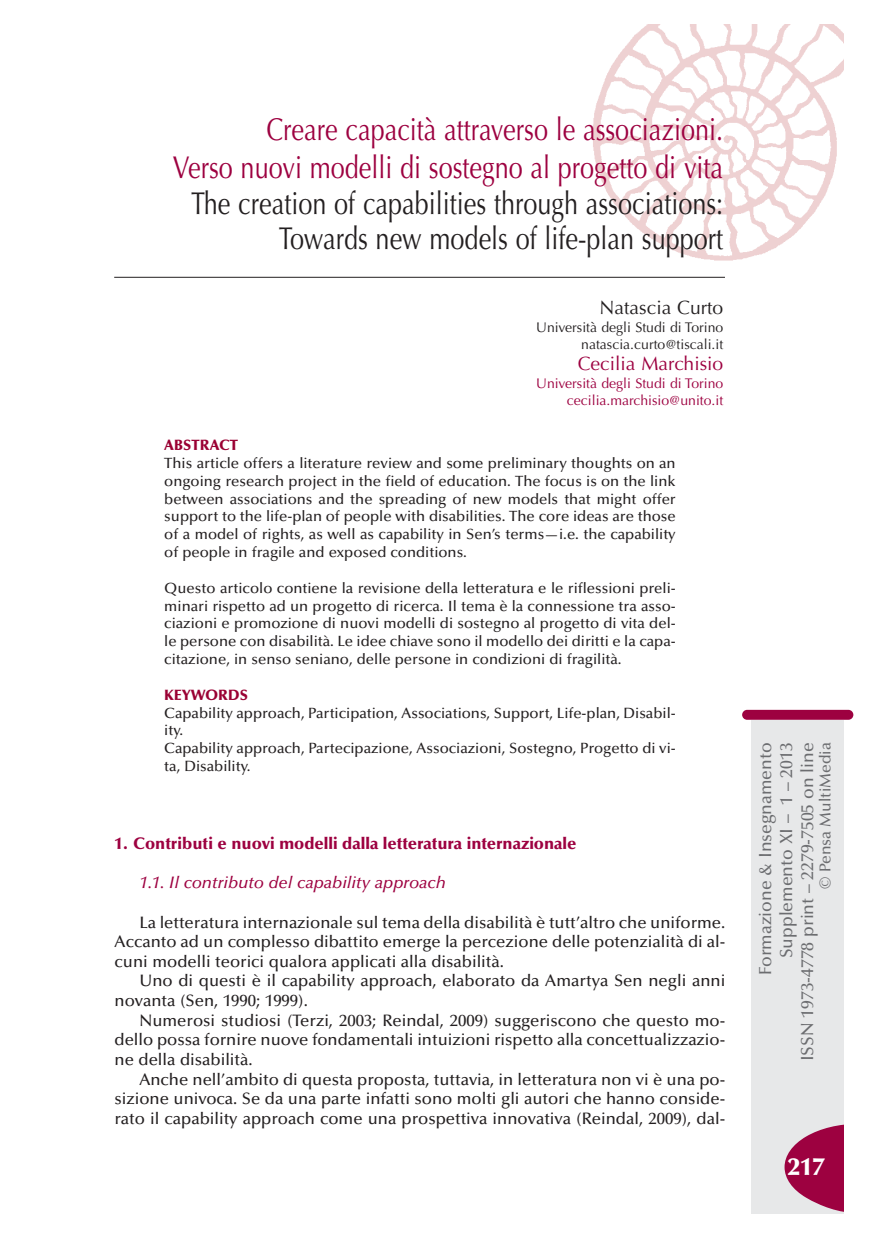
<style>
.page{position:relative;width:869px;height:1241px;background:#fff}
.page>*{position:absolute;margin:0;border:0;box-sizing:border-box;transform-origin:0 0}
.t1{font:31.5px/38.3px "Optima";color:#9d0140;text-align:right;scale:.8 1}
.t2{font:31.5px/34.8px "Optima";color:#231f20;text-align:right;scale:.8 1}
.t3{font:900 24.5px "Optima";color:#fff}
.t4{font:19.25px "Optima";color:#9d0140}
.t5{font:19.25px "Optima";color:#231f20}
.t6{font:500 17.5px/21px "Optima";color:#6c6d70;text-align:right}
.t7{font:500 16.62px/19.6px "Optima";color:#231f20;text-align:justify}
.t8{font:900 16.62px "Optima";color:#9d0140}
.t9{font:italic 500 16.62px "Optima";color:#9d0140}
.t10{font:500 15.75px "Optima";color:#6c6d70}
.t11{font:500 14.88px/17.8px "Optima";color:#231f20;text-align:justify}
.t12{font:900 14.88px "Optima";color:#9a0033}
.t13{font:14px/17px "Optima";color:#9d0140;text-align:right}
.t14{font:14px/17px "Optima";color:#231f20;text-align:right}
</style>
<div class="page">
<img style="left:593px;top:25px;width:249px;height:236px">
<hr style="left:114px;top:277px;width:610px;height:1px;background:#231f20">
<div style="left:750px;top:720px;width:92px;height:493px;background:#e7e8e9"></div>
<div style="left:741px;top:709px;width:112px;height:10px;background:#9d0140;border-radius:5px"></div>
<svg style="left:784px;top:1123px;width:60px;height:89px"></svg>
<h1 class="t1" style="left:172px;top:113px;width:689px">Creare capacità attraverso le associazioni.<br>Verso nuovi modelli di sostegno al progetto di vita</h1>
<h1 class="t2" style="left:191px;top:189px;width:666px">The creation of capabilities through associations:<br>Towards new models of life-plan support</h1>
<p class="t5" style="left:599px;top:299px;width:125px">Natascia Curto</p>
<p class="t14" style="left:536px;top:320px;width:188px">Università degli Studi di Torino natascia.curto@tiscali.it</p>
<p class="t4" style="left:577px;top:355px;width:147px">Cecilia Marchisio</p>
<p class="t13" style="left:536px;top:376px;width:188px">Università degli Studi di Torino cecilia.marchisio@unito.it</p>
<p class="t12" style="left:164px;top:439px;width:75px">ABSTRACT</p>
<p class="t11" style="left:164px;top:455px;width:512px">This article offers a literature review and some preliminary thoughts on an ongoing research project in the field of education. The focus is on the link between associations and the spreading of new models that might offer support to the life-plan of people with disabilities. The core ideas are those of a model of rights, as well as capability in Sen’s terms—i.e. the capability of people in fragile and exposed conditions.</p>
<p class="t11" style="left:164px;top:580px;width:512px">Questo articolo contiene la revisione della letteratura e le riflessioni preli&shy;minari rispetto ad un progetto di ricerca. Il tema è la connessione tra asso&shy;ciazioni e promozione di nuovi modelli di sostegno al progetto di vita del&shy;le persone con disabilità. Le idee chiave sono il modello dei diritti e la capa&shy;citazione, in senso seniano, delle persone in condizioni di fragilità.</p>
<p class="t12" style="left:164px;top:688px;width:85px">KEYWORDS</p>
<p class="t11" style="left:164px;top:705px;width:512px;text-align:left">Capability approach, Participation, Associations, Support, Life-plan, Disabil&shy;ity.<br>Capability approach, Partecipazione, Associazioni, Sostegno, Progetto di vi&shy;ta, Disability.</p>
<p class="t8" style="left:115px;top:836px;width:463px">1. Contributi e nuovi modelli dalla letteratura internazionale</p>
<p class="t9" style="left:139px;top:876px;width:308px">1.1. Il contributo del capability approach</p>
<p class="t7" style="left:114px;top:913px;width:612px;text-indent:25px">La letteratura internazionale sul tema della disabilità è tutt’altro che uniforme.<br>Accanto ad un complesso dibattito emerge la percezione delle potenzialità di al&shy;cuni modelli teorici qualora applicati alla disabilità.</p>
<p class="t7" style="left:114px;top:972px;width:612px;text-indent:25px">Uno di questi è il capability approach, elaborato da Amartya Sen negli anni novanta (Sen, 1990; 1999).</p>
<p class="t7" style="left:114px;top:1011px;width:612px;text-indent:25px">Numerosi studiosi (Terzi, 2003; Reindal, 2009) suggeriscono che questo mo&shy;dello possa fornire nuove fondamentali intuizioni rispetto alla concettualizzazio&shy;ne della disabilità.</p>
<p class="t7" style="left:114px;top:1070px;width:612px;text-indent:25px">Anche nell’ambito di questa proposta, tuttavia, in letteratura non vi è una po&shy;sizione univoca. Se da una parte infatti sono molti gli autori che hanno conside&shy;rato il capability approach come una prospettiva innovativa (Reindal, 2009), dal-</p>
<p class="t6" style="left:756px;top:1061px;width:320px;rotate:-90deg">Formazione &amp; Insegnamento<br>Supplemento XI – 1 – 2013<br>ISSN 1973-4778 print – 2279-7505 on line</p>
<p class="t10" style="left:818px;top:888px;width:148px;rotate:-90deg">© Pensa MultiMedia</p>
<h2 class="t3" style="left:787px;top:1156px;width:38px">217</h2>
</div>
